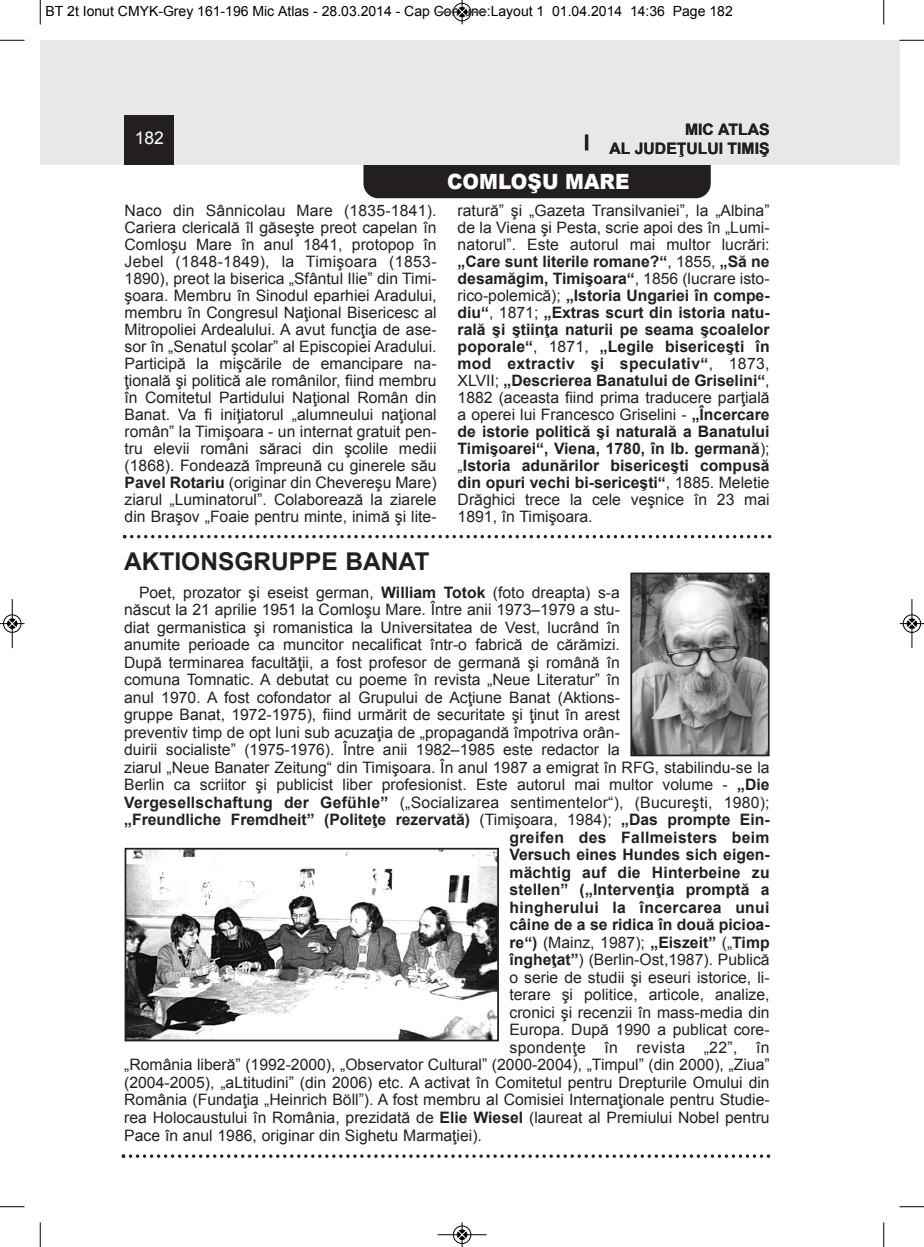
<style>
.page{position:relative;width:924px;height:1247px;background:#fff}
.page>*{position:absolute;margin:0;border:0;box-sizing:border-box;transform-origin:0 0}
.t1{font:700 24.5px "Arial";color:#231f20}
.t2{font:900 21px "Arial";color:#fff;scale:.95 1}
.t3{font:17.5px "Arial";color:#fff}
.t4{font:15.75px/17px "Arial";color:#231f20;text-align:justify}
.t5{font:700 15.75px/17px "Arial";color:#231f20;text-align:right}
.t6{font:700 15.75px "Arial";letter-spacing:.02em;color:#231f20}
.t7{font:15.75px "Arial";letter-spacing:.02em;color:#231f20}
.t8{font:14px "Arial";color:#000}
.s1{font-weight:700}
.s2{font-weight:400}
</style>
<div class="page">
<div style="left:363px;top:135px;width:348px;height:63px;background:#231f20;border-radius:15px"></div>
<div style="left:884px;top:40px;width:15px;height:124px;background:#e7e8e9"></div>
<div style="left:40px;top:40px;width:844px;height:124px;background:#e7e8e9"></div>
<div style="left:125px;top:115px;width:49px;height:49px;background:#231f20"></div>
<hr style="left:585px;top:134px;width:3px;height:16px;background:#231f20">
<svg style="left:123px;top:535px;width:648px;height:3px"></svg>
<svg style="left:122px;top:1154px;width:648px;height:3px"></svg>
<img style="left:633px;top:575px;width:133px;height:178px">
<div style="left:630px;top:572px;width:139px;height:184px;border:2px solid #231f20"></div>
<img style="left:128px;top:850px;width:368px;height:188px">
<div style="left:125px;top:847px;width:374px;height:194px;border:2px solid #231f20"></div>
<svg style="left:40px;top:0;width:1px;height:24px"></svg>
<svg style="left:0;top:40px;width:24px;height:1px"></svg>
<svg style="left:883px;top:0;width:1px;height:24px"></svg>
<svg style="left:899px;top:40px;width:25px;height:1px"></svg>
<svg style="left:40px;top:1222px;width:1px;height:24px"></svg>
<svg style="left:0;top:1206px;width:24px;height:1px"></svg>
<svg style="left:883px;top:1222px;width:1px;height:24px"></svg>
<svg style="left:899px;top:1206px;width:25px;height:1px"></svg>
<hr style="left:438px;top:12px;width:48px;height:1px;background:#000">
<div style="left:453px;top:3px;width:18px;height:18px;border:1px solid #000;border-radius:50%"></div>
<svg style="left:458px;top:0;width:8px;height:24px"></svg>
<hr style="left:438px;top:1234px;width:48px;height:1px;background:#000">
<div style="left:453px;top:1225px;width:18px;height:18px;border:1px solid #000;border-radius:50%"></div>
<svg style="left:458px;top:1222px;width:8px;height:24px"></svg>
<div style="left:3px;top:614px;width:19px;height:19px;border:1px solid #fff;border-radius:50%"></div>
<hr style="left:12px;top:599px;width:1px;height:49px;background:#000">
<div style="left:3px;top:614px;width:18px;height:18px;border:1px solid #000;border-radius:50%"></div>
<svg style="left:0;top:619px;width:24px;height:9px"></svg>
<div style="left:902px;top:614px;width:19px;height:19px;border:1px solid #fff;border-radius:50%"></div>
<hr style="left:911px;top:599px;width:1px;height:49px;background:#000">
<div style="left:903px;top:614px;width:18px;height:18px;border:1px solid #000;border-radius:50%"></div>
<svg style="left:900px;top:619px;width:24px;height:9px"></svg>
<p class="t8" style="left:46px;top:3px;width:689px">BT 2t Ionut CMYK-Grey 161-196 Mic Atlas - 28.03.2014 - Cap Comune:Layout 1 01.04.2014 14:36 Page 182</p>
<p class="t3" style="left:135px;top:128px;width:31px">182</p>
<p class="t5" style="left:609px;top:120px;width:162px;line-height:18.9px">MIC ATLAS<br>AL JUDEŢULUI TIMIŞ</p>
<h2 class="t2" style="left:447px;top:166px;width:194px">COMLOŞU MARE</h2>
<p class="t4" style="left:125px;top:202px;width:313px">Naco din Sânnicolau Mare (1835-1841).<br>Cariera clericală îl găseşte preot capelan în Comloşu Mare în anul 1841, protopop în Jebel (1848-1849), la Timişoara (1853- 1890), preot la biserica „Sfântul Ilie” din Timi&shy;şoara. Membru în Sinodul eparhiei Aradului, membru în Congresul Naţional Bisericesc al Mitropoliei Ardealului. A avut funcţia de ase&shy;sor în „Senatul şcolar” al Episcopiei Aradului.<br>Participă la mişcările de emancipare na&shy;ţională şi politică ale românilor, fiind membru în Comitetul Partidului Naţional Român din Banat. Va fi iniţiatorul „alumneului naţional român” la Timişoara - un internat gratuit pen&shy;tru elevii români săraci din şcolile medii (1868). Fondează împreună cu ginerele său <span class="s1">Pavel Rotariu</span> (originar din Chevereşu Mare) ziarul „Luminatorul”. Colaborează la ziarele din Braşov „Foaie pentru minte, inimă şi lite-</p>
<p class="t5" style="left:458px;top:202px;width:313px;text-align:justify"><span class="s2">ratură” şi „Gazeta Transilvaniei”, la „Albina” de la Viena şi Pesta, scrie apoi des în „Lumi&shy;natorul”. Este autorul mai multor lucrări: </span>„Care sunt literile romane?“<span class="s2">, 1855,</span> „Să ne desamăgim, Timişoara“<span class="s2">, 1856 (lucrare isto&shy;rico-polemică);</span> „Istoria Ungariei în compe&shy;diu“<span class="s2">, 1871;</span> „Extras scurt din istoria natu&shy;rală şi ştiinţa naturii pe seama şcoalelor poporale“<span class="s2">, 1871,</span> „Legile bisericeşti în mod extractiv şi speculativ“<span class="s2">, 1873, XLVII;</span> „Descrierea Banatului de Griselini“<span class="s2">, 1882 (aceasta fiind prima traducere parţială a operei lui Francesco Griselini -</span> „Încercare de istorie politică şi naturală a Banatului Timişoarei“, Viena, 1780, în lb. germană<span class="s2">); „</span>Istoria adunărilor bisericeşti compusă din opuri vechi bi-sericeşti“<span class="s2">, 1885. Meletie Drăghici trece la cele veşnice în 23 mai 1891, în Timişoara.</span></p>
<h1 class="t1" style="left:124px;top:548px;width:307px">AKTIONSGRUPPE BANAT</h1>
<p class="t4" style="left:139px;top:583px;width:482px">Poet, prozator şi eseist german, <span class="s1">William Totok</span> (foto dreapta) s-a</p>
<p class="t4" style="left:124px;top:601px;width:497px">născut la 21 aprilie 1951 la Comloşu Mare. Între anii 1973–1979 a stu-</p>
<p class="t4" style="left:124px;top:618px;width:497px">diat germanistica şi romanistica la Universitatea de Vest, lucrând în</p>
<p class="t4" style="left:124px;top:636px;width:497px">anumite perioade ca muncitor necalificat într-o fabrică de cărămizi.</p>
<p class="t4" style="left:124px;top:653px;width:497px">După terminarea facultăţii, a fost profesor de germană şi română în</p>
<p class="t4" style="left:124px;top:671px;width:497px">comuna Tomnatic. A debutat cu poeme în revista „Neue Literatur” în</p>
<p class="t4" style="left:124px;top:688px;width:497px">anul 1970. A fost cofondator al Grupului de Acţiune Banat (Aktions-</p>
<p class="t4" style="left:124px;top:706px;width:497px">gruppe Banat, 1972-1975), fiind urmărit de securitate şi ţinut în arest</p>
<p class="t4" style="left:124px;top:723px;width:497px">preventiv timp de opt luni sub acuzaţia de „propagandă împotriva orân-</p>
<p class="t4" style="left:124px;top:741px;width:497px">duirii socialiste” (1975-1976). Între anii 1982–1985 este redactor la</p>
<p class="t4" style="left:124px;top:758px;width:647px">ziarul „Neue Banater Zeitung“ din Timişoara. În anul 1987 a emigrat în RFG, stabilindu-se la</p>
<p class="t4" style="left:124px;top:776px;width:647px">Berlin ca scriitor şi publicist liber profesionist. Este autorul mai multor volume - <span class="s1">„Die</span></p>
<p class="t4" style="left:124px;top:793px;width:647px"><span class="s1">Vergesellschaftung der Gefühle”</span> („Socializarea sentimentelor“), (Bucureşti, 1980);</p>
<p class="t5" style="left:124px;top:811px;width:647px">„Freundliche Fremdheit” (Politeţe rezervată) <span class="s2">(Timişoara, 1984);</span> „Das prompte Ein-</p>
<p class="t6" style="left:509px;top:828px;width:262px">greifen des Fallmeisters beim</p>
<p class="t5" style="left:509px;top:846px;width:262px">Versuch eines Hundes sich eigen-</p>
<p class="t5" style="left:509px;top:863px;width:262px">mächtig auf die Hinterbeine zu</p>
<p class="t5" style="left:509px;top:881px;width:262px">stellen” („Intervenţia promptă a</p>
<p class="t6" style="left:509px;top:898px;width:262px">hingherului la încercarea unui</p>
<p class="t5" style="left:509px;top:916px;width:262px">câine de a se ridica în două picioa-</p>
<p class="t5" style="left:509px;top:933px;width:262px">re“) <span class="s2">(Mainz, 1987);</span> „Eiszeit” <span class="s2">(„</span>Timp</p>
<p class="t4" style="left:509px;top:951px;width:262px"><span class="s1">îngheţat”</span>) (Berlin-Ost,1987). Publică</p>
<p class="t4" style="left:509px;top:968px;width:262px">o serie de studii şi eseuri istorice, li-</p>
<p class="t4" style="left:509px;top:986px;width:262px">terare şi politice, articole, analize,</p>
<p class="t4" style="left:509px;top:1003px;width:262px">cronici şi recenzii în mass-media din</p>
<p class="t4" style="left:509px;top:1021px;width:262px">Europa. După 1990 a publicat core-</p>
<p class="t7" style="left:509px;top:1038px;width:262px">spondenţe în revista „22”, în</p>
<p class="t4" style="left:124px;top:1056px;width:647px">„România liberă” (1992-2000), „Observator Cultural” (2000-2004), „Timpul” (din 2000), „Ziua”</p>
<p class="t4" style="left:124px;top:1073px;width:647px">(2004-2005), „aLtitudini” (din 2006) etc. A activat în Comitetul pentru Drepturile Omului din</p>
<p class="t4" style="left:124px;top:1091px;width:647px">România (Fundaţia „Heinrich Böll”). A fost membru al Comisiei Internaţionale pentru Studie-</p>
<p class="t4" style="left:124px;top:1108px;width:647px">rea Holocaustului în România, prezidată de <span class="s1">Elie Wiesel</span> (laureat al Premiului Nobel pentru</p>
<p class="t4" style="left:124px;top:1126px;width:359px">Pace în anul 1986, originar din Sighetu Marmaţiei).</p>
</div>
